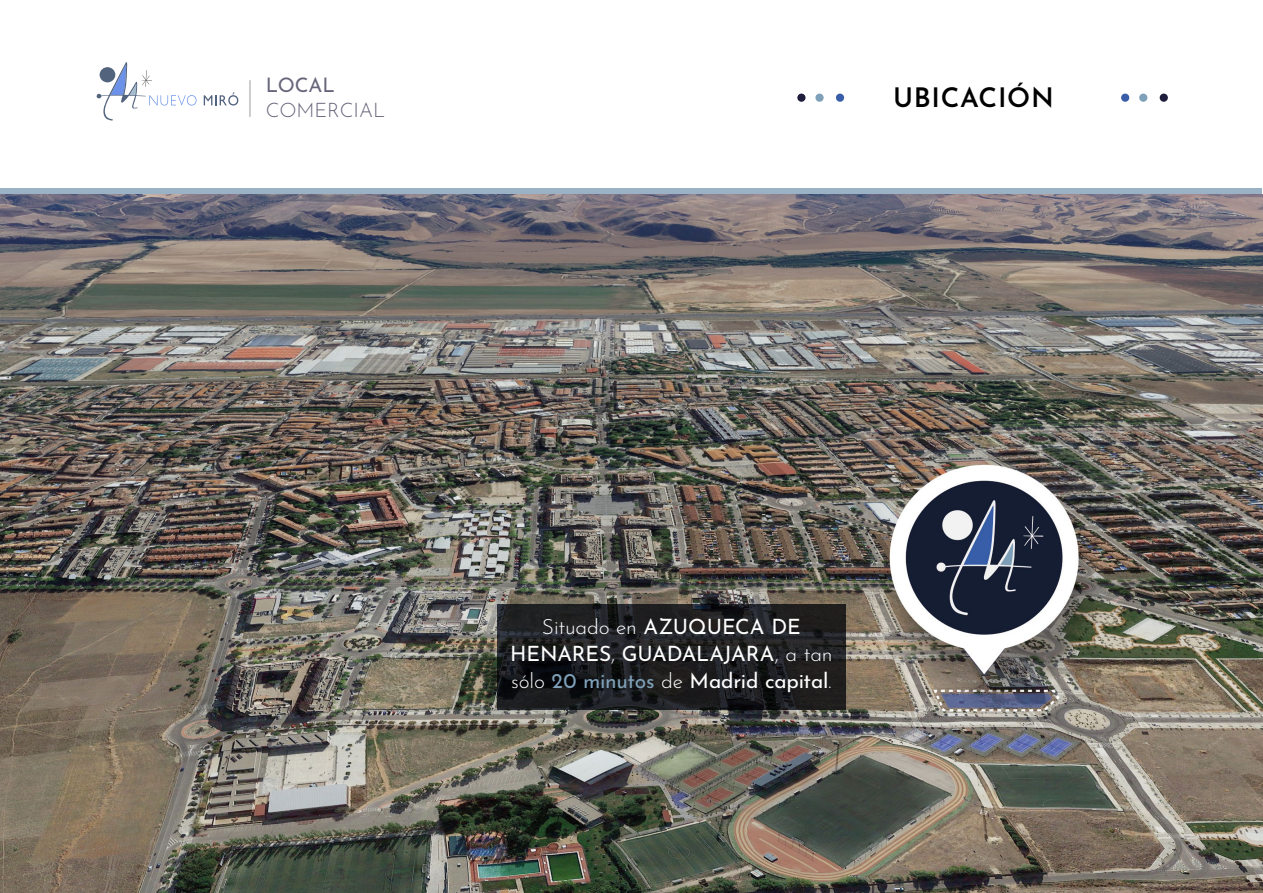
<style>
.page{position:relative;width:1263px;height:893px;background:#fff}
.page>*{position:absolute;margin:0;border:0;box-sizing:border-box;transform-origin:0 0}
.t1{font:600 27px "Josefin Sans";letter-spacing:.025em;color:#000}
.t2{font:21px/27px "Josefin Sans";letter-spacing:-.01em;color:#fff;text-align:center}
.t3{font:300 19.95px "Josefin Sans";color:#1e1d3c}
.t4{font:19.95px "Josefin Sans";color:#1e1d3c}
.s1{font-weight:300}
.s2{color:#7ea0b8}
</style>
<div class="page">
<hr style="left:250px;top:80px;width:1px;height:37px;background:#9d9d9c">
<svg style="left:96px;top:62px;width:101px;height:59px"></svg>
<svg style="left:204px;top:92px;width:34px;height:14px"></svg>
<div style="left:0;top:188px;width:1261px;height:6px;background:#9ab1c6"></div>
<img style="left:0;top:194px;width:1263px;height:699px">
<div style="left:836px;top:94px;width:8px;height:8px;background:#395da8;border-radius:50%"></div>
<div style="left:815px;top:94px;width:9px;height:8px;background:#7ea0b8;border-radius:50%"></div>
<div style="left:797px;top:94px;width:8px;height:8px;background:#1e1d3c;border-radius:50%"></div>
<div style="left:1160px;top:94px;width:8px;height:8px;background:#1e1d3c;border-radius:50%"></div>
<div style="left:1139px;top:94px;width:8px;height:8px;background:#7ea0b8;border-radius:50%"></div>
<div style="left:1121px;top:94px;width:8px;height:8px;background:#395da8;border-radius:50%"></div>
<svg style="left:497px;top:605px;width:348px;height:104px;background:#1c1d20"></svg>
<p class="t4" style="left:266px;top:70px;width:71px">LOCAL</p>
<p class="t3" style="left:266px;top:95px;width:121px">COMERCIAL</p>
<p class="t1" style="left:893px;top:78px;width:162px">UBICACIÓN</p>
<p class="t2" style="left:510px;top:612px;width:324px"><span class="s1">Situado en</span> AZUQUECA DE<br>HENARES<span class="s1">,</span> GUADALAJARA<span class="s1">, a tan sólo</span> <span class="s2">20 minutos</span> <span class="s1">de</span> Madrid capital<span class="s1">.</span></p>
</div>
